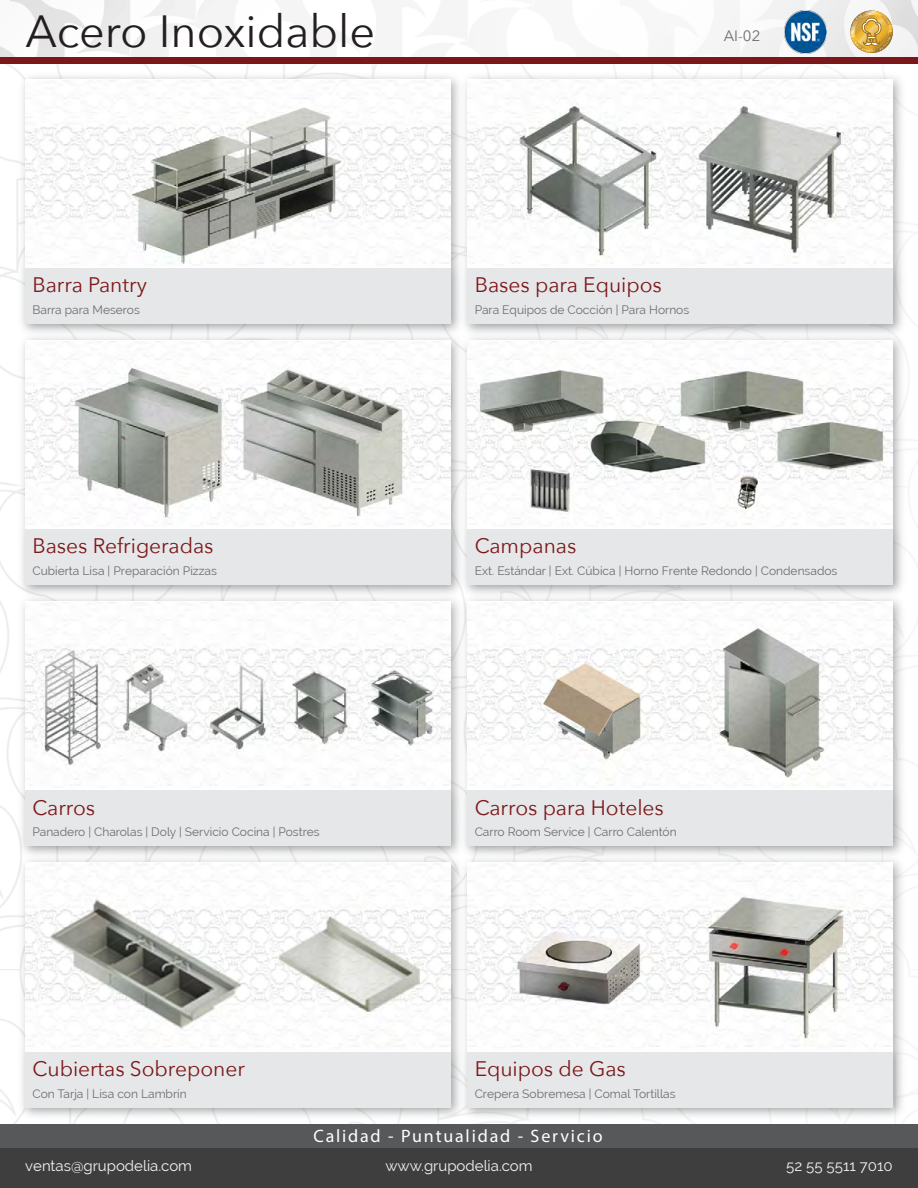
<style>
.page{position:relative;width:918px;height:1188px;background:#fff}
.page>*{position:absolute;margin:0;border:0;box-sizing:border-box;transform-origin:0 0}
.t1{font:45px "Avenir Next";color:#231f20}
.t2{font:21px "Avenir Next";color:#7c181a}
.t3{font:18px "Myriad Pro";letter-spacing:.1em;color:#fff}
.t4{font:15px "Raleway";color:#f2f3f4}
.t5{font:15px "Avenir Next";color:#6c6d70}
.t6{font:12px "Raleway";color:#6c6d70}
</style>
<div class="page">
<img style="left:467px;top:863px;width:440px;height:261px">
<img style="left:468px;top:863px;width:425px;height:189px">
<div style="left:468px;top:1052px;width:425px;height:55px;background:#e6e7e9"></div>
<img style="left:0;top:0;width:918px;height:57px">
<svg style="left:850px;top:11px;width:43px;height:42px"></svg>
<img style="left:784px;top:11px;width:43px;height:42px">
<img style="left:467px;top:601px;width:440px;height:262px">
<img style="left:468px;top:602px;width:425px;height:189px">
<div style="left:468px;top:791px;width:425px;height:55px;background:#e6e7e9"></div>
<img style="left:15px;top:863px;width:452px;height:261px">
<img style="left:25px;top:863px;width:426px;height:189px">
<div style="left:25px;top:1052px;width:426px;height:55px;background:#e6e7e9"></div>
<img style="left:467px;top:340px;width:440px;height:261px">
<img style="left:468px;top:340px;width:425px;height:189px">
<div style="left:468px;top:529px;width:425px;height:56px;background:#e6e7e9"></div>
<img style="left:15px;top:601px;width:452px;height:262px">
<img style="left:25px;top:602px;width:426px;height:189px">
<div style="left:25px;top:791px;width:426px;height:55px;background:#e6e7e9"></div>
<img style="left:467px;top:69px;width:440px;height:271px">
<img style="left:468px;top:79px;width:425px;height:189px">
<div style="left:468px;top:268px;width:425px;height:55px;background:#e6e7e9"></div>
<img style="left:15px;top:348px;width:452px;height:253px">
<img style="left:25px;top:348px;width:426px;height:181px">
<div style="left:25px;top:529px;width:426px;height:56px;background:#e6e7e9"></div>
<img style="left:15px;top:69px;width:452px;height:279px">
<img style="left:25px;top:79px;width:426px;height:189px">
<div style="left:25px;top:268px;width:426px;height:55px;background:#e6e7e9"></div>
<div style="left:0;top:57px;width:918px;height:7px;background:#7b171a"></div>
<div style="left:0;top:1124px;width:918px;height:64px;background:#3e3e3f"></div>
<div style="left:0;top:1124px;width:918px;height:24px;background:#57585a"></div>
<svg style="left:852px;top:11px;width:40px;height:41px;background:#d8b15c"></svg>
<h1 class="t1" style="left:25px;top:-7px;width:351px">Acero Inoxidable</h1>
<p class="t5" style="left:724px;top:23px;width:38px">AI-02</p>
<h2 class="t2" style="left:32px;top:267px;width:116px">Barra Pantry</h2>
<p class="t6" style="left:32px;top:303px;width:109px">Barra para Meseros</p>
<h2 class="t2" style="left:475px;top:267px;width:189px">Bases para Equipos</h2>
<p class="t6" style="left:475px;top:303px;width:216px">Para Equipos de Cocción | Para Hornos</p>
<h2 class="t2" style="left:32px;top:528px;width:183px">Bases Refrigeradas</h2>
<p class="t6" style="left:32px;top:564px;width:186px">Cubierta Lisa | Preparación Pizzas</p>
<h2 class="t2" style="left:475px;top:528px;width:103px">Campanas</h2>
<p class="t6" style="left:475px;top:564px;width:364px">Ext. Estándar | Ext. Cúbica | Horno Frente Redondo | Condensados</p>
<h2 class="t2" style="left:32px;top:790px;width:64px">Carros</h2>
<p class="t6" style="left:32px;top:825px;width:289px">Panadero | Charolas | Doly | Servicio Cocina | Postres</p>
<h2 class="t2" style="left:475px;top:790px;width:191px">Carros para Hoteles</h2>
<p class="t6" style="left:475px;top:825px;width:204px">Carro Room Service | Carro Calentón</p>
<h2 class="t2" style="left:32px;top:1051px;width:214px">Cubiertas Sobreponer</h2>
<p class="t6" style="left:32px;top:1086px;width:156px">Con Tarja | Lisa con Lambrín</p>
<h2 class="t2" style="left:475px;top:1051px;width:153px">Equipos de Gas</h2>
<p class="t6" style="left:475px;top:1086px;width:202px">Crepera Sobremesa | Comal Tortillas</p>
<h3 class="t3" style="left:314px;top:1125px;width:291px">Calidad - Puntualidad - Servicio</h3>
<p class="t4" style="left:25px;top:1157px;width:168px">ventas@grupodelia.com</p>
<p class="t4" style="left:385px;top:1157px;width:149px">www.grupodelia.com</p>
<p class="t4" style="left:786px;top:1157px;width:108px">52 55 5511 7010</p>
</div>
